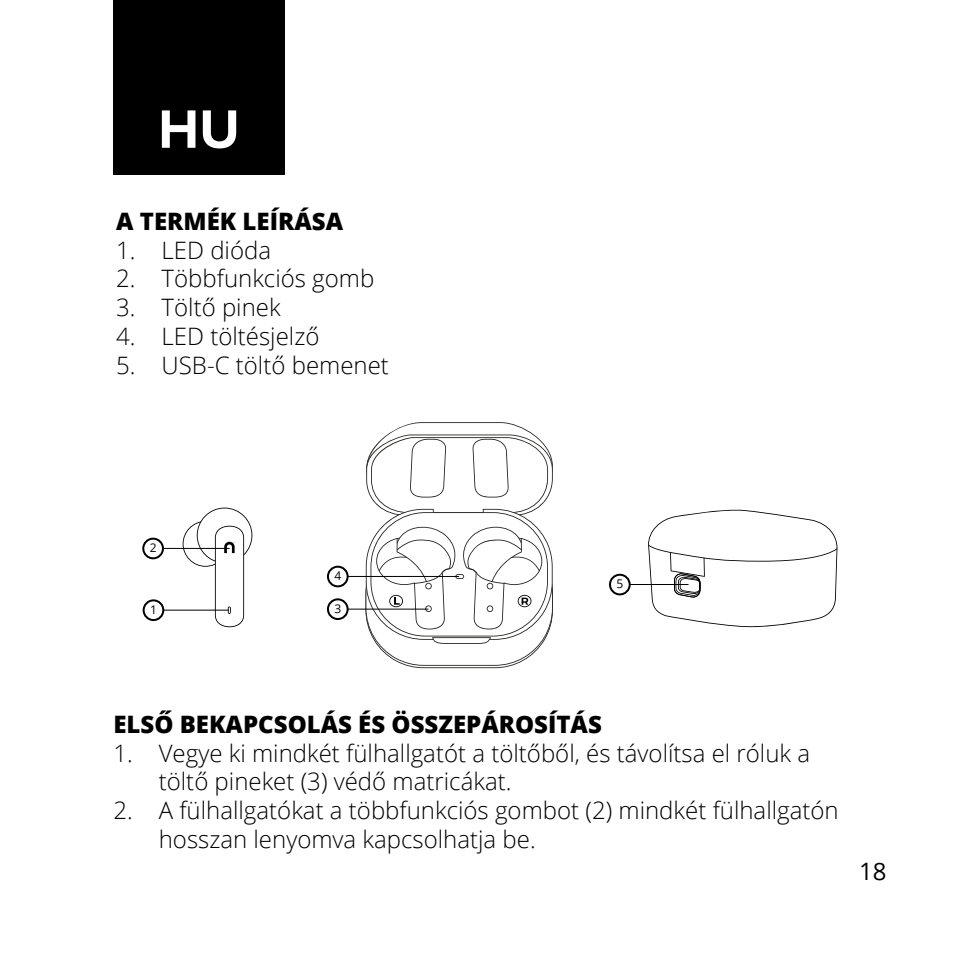
<style>
.page{position:relative;width:964px;height:964px;background:#fff}
.page>*{position:absolute;margin:0;border:0;box-sizing:border-box;transform-origin:0 0}
.t1{font:700 56px "Proxima Nova";color:#fff}
.t2{font:300 24px/28.8px "Open Sans";color:#000}
.t3{font:800 24px "Open Sans";color:#000}
.t4{font:24px "Open Sans";color:#000}
.t5{font:12px "Open Sans";color:#000}
</style>
<div class="page">
<svg style="left:183px;top:507px;width:69px;height:120px"></svg>
<svg style="left:648px;top:509px;width:189px;height:118px"></svg>
<svg style="left:365px;top:422px;width:188px;height:246px"></svg>
<div style="left:143px;top:599px;width:21px;height:22px;border:2px solid #000;border-radius:50%"></div>
<div style="left:327px;top:598px;width:22px;height:22px;border:2px solid #000;border-radius:50%"></div>
<div style="left:609px;top:574px;width:22px;height:21px;border:2px solid #000;border-radius:50%"></div>
<div style="left:327px;top:566px;width:22px;height:21px;border:2px solid #000;border-radius:50%"></div>
<hr style="left:163px;top:609px;width:66px;height:2px;background:#000">
<hr style="left:347px;top:608px;width:81px;height:2px;background:#000">
<hr style="left:629px;top:584px;width:59px;height:1px;background:#000">
<hr style="left:347px;top:576px;width:112px;height:1px;background:#000">
<div style="left:142px;top:538px;width:22px;height:21px;border:2px solid #000;border-radius:50%"></div>
<hr style="left:164px;top:548px;width:66px;height:1px;background:#000">
<div style="left:113px;top:0;width:172px;height:174px;background:#000"></div>
<p class="t1" style="left:158px;top:87px;width:83px">HU</p>
<p class="t3" style="left:116px;top:203px;width:228px">A TERMÉK LEÍRÁSA</p>
<p class="t2" style="left:116px;top:235px;width:156px">1. LED dióda</p>
<p class="t2" style="left:116px;top:264px;width:260px">2. Többfunkciós gomb</p>
<p class="t2" style="left:116px;top:292px;width:166px">3. Töltő pinek</p>
<p class="t2" style="left:116px;top:321px;width:205px">4. LED töltésjelző</p>
<p class="t2" style="left:116px;top:350px;width:274px">5. USB-C töltő bemenet</p>
<p class="t5" style="left:150px;top:540px;width:8px">2</p>
<p class="t5" style="left:334px;top:568px;width:8px">4</p>
<p class="t5" style="left:150px;top:601px;width:8px">1</p>
<p class="t5" style="left:334px;top:600px;width:8px">3</p>
<p class="t5" style="left:616px;top:576px;width:8px">5</p>
<p class="t3" style="left:113px;top:706px;width:490px">ELSŐ BEKAPCSOLÁS ÉS ÖSSZEPÁROSÍTÁS</p>
<p class="t2" style="left:159px;top:738px;width:653px;text-indent:-45px">1. Vegye ki mindkét fülhallgatót a töltőből, és távolítsa el róluk a töltő pineket (3) védő matricákat.</p>
<p class="t2" style="left:159px;top:795px;width:681px;text-indent:-45px">2. A fülhallgatókat a többfunkciós gombot (2) mindkét fülhallgatón hosszan lenyomva kapcsolhatja be.</p>
<p class="t4" style="left:859px;top:855px;width:29px">18</p>
</div>
